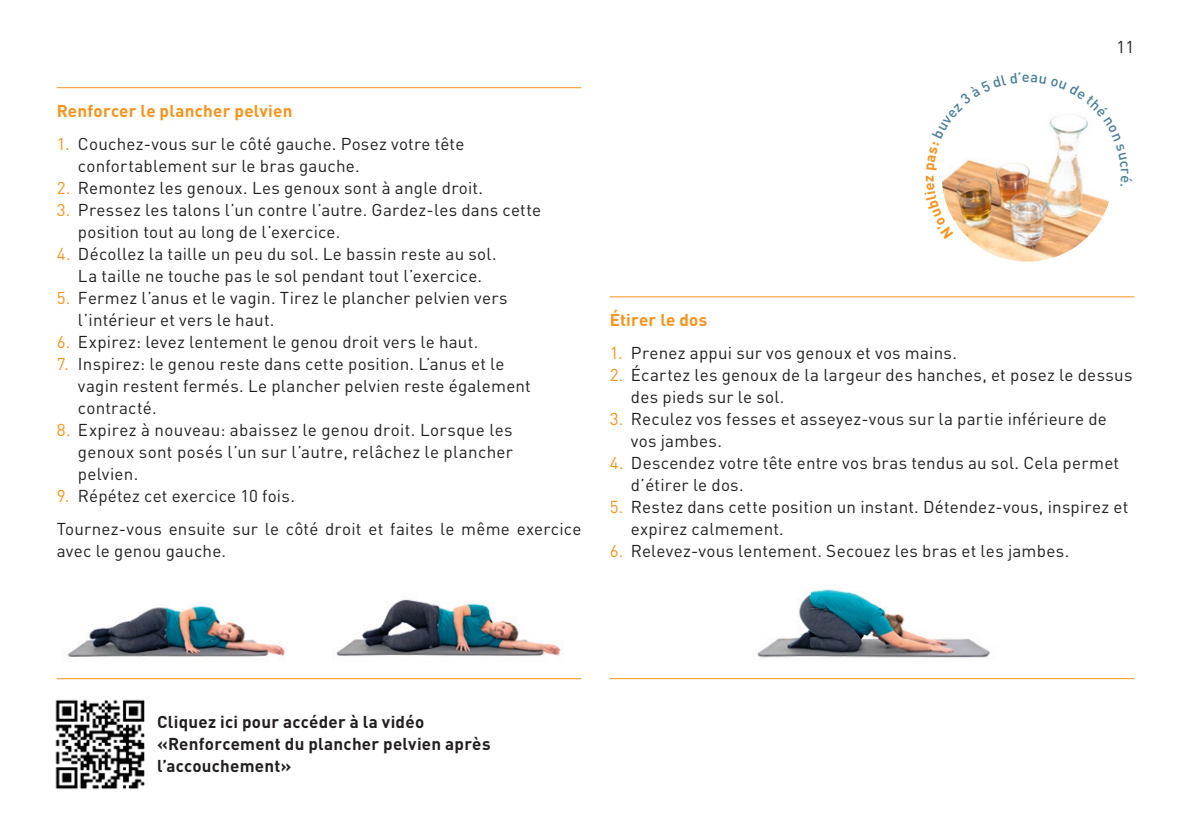
<style>
.page{position:relative;width:1191px;height:840px;background:#fff}
.page>*{position:absolute;margin:0;border:0;box-sizing:border-box;transform-origin:0 0}
.t1{font:17px/22px "DIN Pro";letter-spacing:.015em;color:#231f20}
.t2{font:700 17px/22px "DIN Pro";letter-spacing:.015em;color:#231f20}
.t3{font:700 17px "DIN Pro";letter-spacing:.015em;color:#f7931d}
.t4{font:500 14.6px "DIN Pro";color:#4a8096}
.s1{color:#f7931d}
</style>
<div class="page">
<hr style="left:57px;top:87px;width:524px;height:1px;background:#f7931d">
<hr style="left:57px;top:677px;width:524px;height:1px;background:#f7931d">
<img style="left:67px;top:606px;width:218px;height:51px">
<img style="left:336px;top:599px;width:226px;height:57px">
<hr style="left:609px;top:296px;width:525px;height:1px;background:#f7931d">
<hr style="left:609px;top:677px;width:525px;height:1px;background:#f7931d">
<img style="left:757px;top:589px;width:233px;height:69px">
<img style="left:55px;top:699px;width:90px;height:91px">
<img style="left:969px;top:163px;width:140px;height:98px">
<img style="left:942px;top:159px;width:78px;height:80px">
<svg style="left:1030px;top:115px;width:79px;height:71px"></svg>
<p class="t3" style="left:57px;top:99px;width:237px">Renforcer le plancher pelvien</p>
<p class="t1" style="left:78px;top:132px;width:388px;text-indent:-21px"><span class="s1">1.</span> Couchez-vous sur le côté gauche. Posez votre tête confortablement sur le bras gauche.</p>
<p class="t1" style="left:57px;top:176px;width:428px"><span class="s1">2.</span> Remontez les genoux. Les genoux sont à angle droit.</p>
<p class="t1" style="left:78px;top:198px;width:465px;text-indent:-21px"><span class="s1">3.</span> Pressez les talons l’un contre l’autre. Gardez-les dans cette position tout au long de l’exercice.</p>
<p class="t1" style="left:57px;top:242px;width:441px;text-align:center"><span class="s1">4.</span> Décollez la taille un peu du sol. Le bassin reste au sol.<br>La taille ne touche pas le sol pendant tout l’exercice.</p>
<p class="t1" style="left:78px;top:286px;width:431px;text-indent:-21px"><span class="s1">5.</span> Fermez l’anus et le vagin. Tirez le plancher pelvien vers l’intérieur et vers le haut.</p>
<p class="t1" style="left:57px;top:330px;width:423px"><span class="s1">6.</span> Expirez: levez lentement le genou droit vers le haut.</p>
<p class="t1" style="left:78px;top:352px;width:454px;text-indent:-21px"><span class="s1">7.</span> Inspirez: le genou reste dans cette position. L’anus et le vagin restent fermés. Le plancher pelvien reste également contracté.</p>
<p class="t1" style="left:78px;top:418px;width:436px;text-align:justify;text-indent:-21px"><span class="s1">8.</span> Expirez à nouveau: abaissez le genou droit. Lorsque les genoux sont posés l’un sur l’autre, relâchez le plancher pelvien.</p>
<p class="t1" style="left:57px;top:478px;width:526px;line-height:33px"><span class="s1">9.</span> Répétez cet exercice 10 fois.<br>Tournez-vous ensuite sur le côté droit et faites le même exercice</p>
<p class="t1" style="left:57px;top:539px;width:171px">avec le genou gauche.</p>
<p class="t4" style="left:1022px;top:67px;width:9px">e</p>
<p class="t1" style="left:1116px;top:35px;width:19px">11</p>
<p class="t3" style="left:609px;top:308px;width:99px">Étirer le dos</p>
<p class="t1" style="left:609px;top:341px;width:349px"><span class="s1">1.</span> Prenez appui sur vos genoux et vos mains.</p>
<p class="t1" style="left:631px;top:363px;width:503px;text-indent:-21px"><span class="s1">2.</span> Écartez les genoux de la largeur des hanches, et posez le dessus des pieds sur le sol.</p>
<p class="t1" style="left:631px;top:407px;width:477px;text-indent:-21px"><span class="s1">3.</span> Reculez vos fesses et asseyez-vous sur la partie inférieure de vos jambes.</p>
<p class="t1" style="left:631px;top:451px;width:490px;text-indent:-21px"><span class="s1">4.</span> Descendez votre tête entre vos bras tendus au sol. Cela permet d’étirer le dos.</p>
<p class="t1" style="left:631px;top:495px;width:499px;text-indent:-21px"><span class="s1">5.</span> Restez dans cette position un instant. Détendez-vous, inspirez et expirez calmement.</p>
<p class="t1" style="left:609px;top:539px;width:461px"><span class="s1">6.</span> Relevez-vous lentement. Secouez les bras et les jambes.</p>
<p class="t2" style="left:157px;top:710px;width:335px">Cliquez ici pour accéder à la vidéo «Renforcement du plancher pelvien après l’accouchement»</p>
</div>
